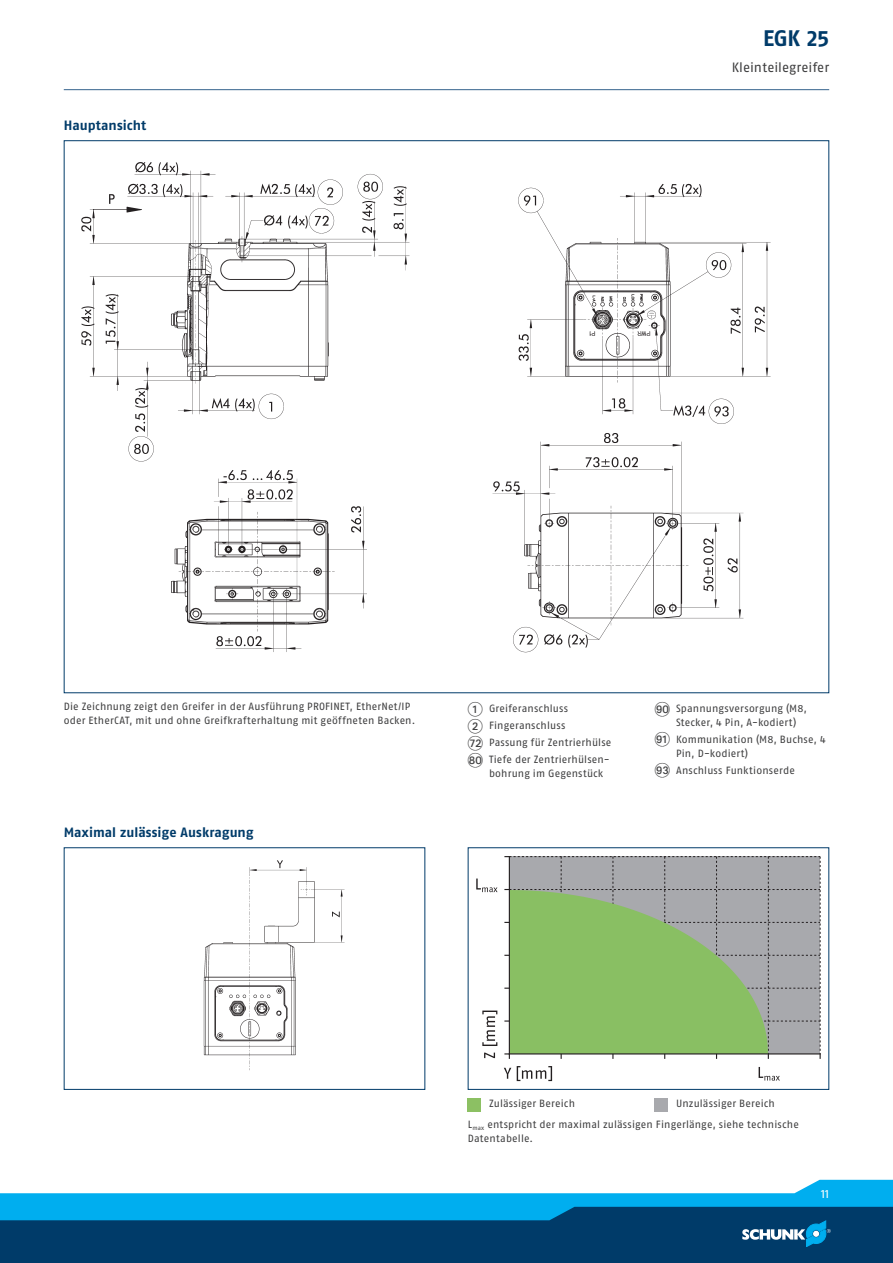
<style>
.page{position:relative;width:893px;height:1263px;background:#fff}
.page>*{position:absolute;margin:0;border:0;box-sizing:border-box;transform-origin:0 0}
.t1{font:700 22.5px "SCHUNK Fago Pro";color:#003b69}
.t2{font:700 13.5px "SCHUNK Fago Pro";color:#003b69}
.t3{font:13.5px "SCHUNK Fago Pro";color:#3e3e3f}
.t4{font:12px "SCHUNK Fago Pro";color:#fff}
.t5{font:10.5px/14.2px "SCHUNK Fago Pro";letter-spacing:.01em;color:#3e3e3f}
.s1{font-family:"Deco Numbers LH Circle";font-size:15px}
</style>
<div class="page">
<div style="left:0;top:1202px;width:893px;height:61px;background:#003b69"></div>
<svg style="left:0;top:1180px;width:893px;height:67px"></svg>
<hr style="left:64px;top:89px;width:765px;height:1px;background:#35628d">
<img style="left:81px;top:162px;width:690px;height:491px">
<div style="left:64px;top:847px;width:361px;height:243px;border:1px solid #003b69"></div>
<img style="left:203px;top:860px;width:142px;height:211px">
<div style="left:468px;top:847px;width:361px;height:243px;border:1px solid #003b69"></div>
<svg style="left:484px;top:1052px;width:11px;height:6px"></svg>
<svg style="left:482px;top:1010px;width:15px;height:36px"></svg>
<svg style="left:504px;top:1068px;width:7px;height:11px"></svg>
<svg style="left:517px;top:1066px;width:35px;height:15px"></svg>
<svg style="left:476px;top:878px;width:21px;height:14px"></svg>
<svg style="left:759px;top:1067px;width:21px;height:13px"></svg>
<svg style="left:504px;top:856px;width:317px;height:203px;background:#97b386"></svg>
<hr style="left:509px;top:857px;width:1px;height:197px;background:#231f20">
<svg style="left:468px;top:1098px;width:12px;height:13px"></svg>
<svg style="left:655px;top:1098px;width:13px;height:13px"></svg>
<p class="t2" style="left:64px;top:117px;width:84px">Hauptansicht</p>
<h1 class="t1" style="left:763px;top:24px;width:68px">EGK 25</h1>
<p class="t3" style="left:732px;top:60px;width:99px">Kleinteilegreifer</p>
<p class="t5" style="left:64px;top:699px;width:353px">Die Zeichnung zeigt den Greifer in der Ausführung PROFINET, EtherNet/IP oder EtherCAT, mit und ohne Greifkrafterhaltung mit geöffneten Backen.</p>
<p class="t5" style="left:468px;top:700px;width:145px;line-height:17px"><span class="s1">1</span> Greiferanschluss<br><span class="s1">2</span> Fingeranschluss<br><span class="s1">GL</span> Passung für Zentrierhülse<br><span class="s1">HT</span> Tiefe der Zentrierhülsen-</p>
<p class="t5" style="left:489px;top:767px;width:116px">bohrung im Gegenstück</p>
<p class="t2" style="left:64px;top:824px;width:191px">Maximal zulässige Auskragung</p>
<p class="t5" style="left:676px;top:701px;width:132px;text-indent:-21px"><span class="s1">IT</span> Spannungsversorgung (M8,<br>Stecker, 4 Pin, A-kodiert)</p>
<p class="t5" style="left:676px;top:732px;width:151px;text-indent:-21px"><span class="s1">IK</span> Kommunikation (M8, Buchse, 4<br>Pin, D-kodiert)</p>
<p class="t5" style="left:655px;top:763px;width:142px"><span class="s1">IM</span> Anschluss Funktionserde</p>
<p class="t5" style="left:468px;top:1092px;width:333px;line-height:21.5px;text-indent:208px">Unzulässiger Bereich<br>L<sub>max</sub> entspricht der maximal zulässigen Fingerlänge, siehe technische</p>
<p class="t5" style="left:468px;top:1131px;width:67px">Datentabelle.</p>
<p class="t5" style="left:489px;top:1096px;width:88px">Zulässiger Bereich</p>
<p class="t4" style="left:821px;top:1186px;width:10px">11</p>
</div>
